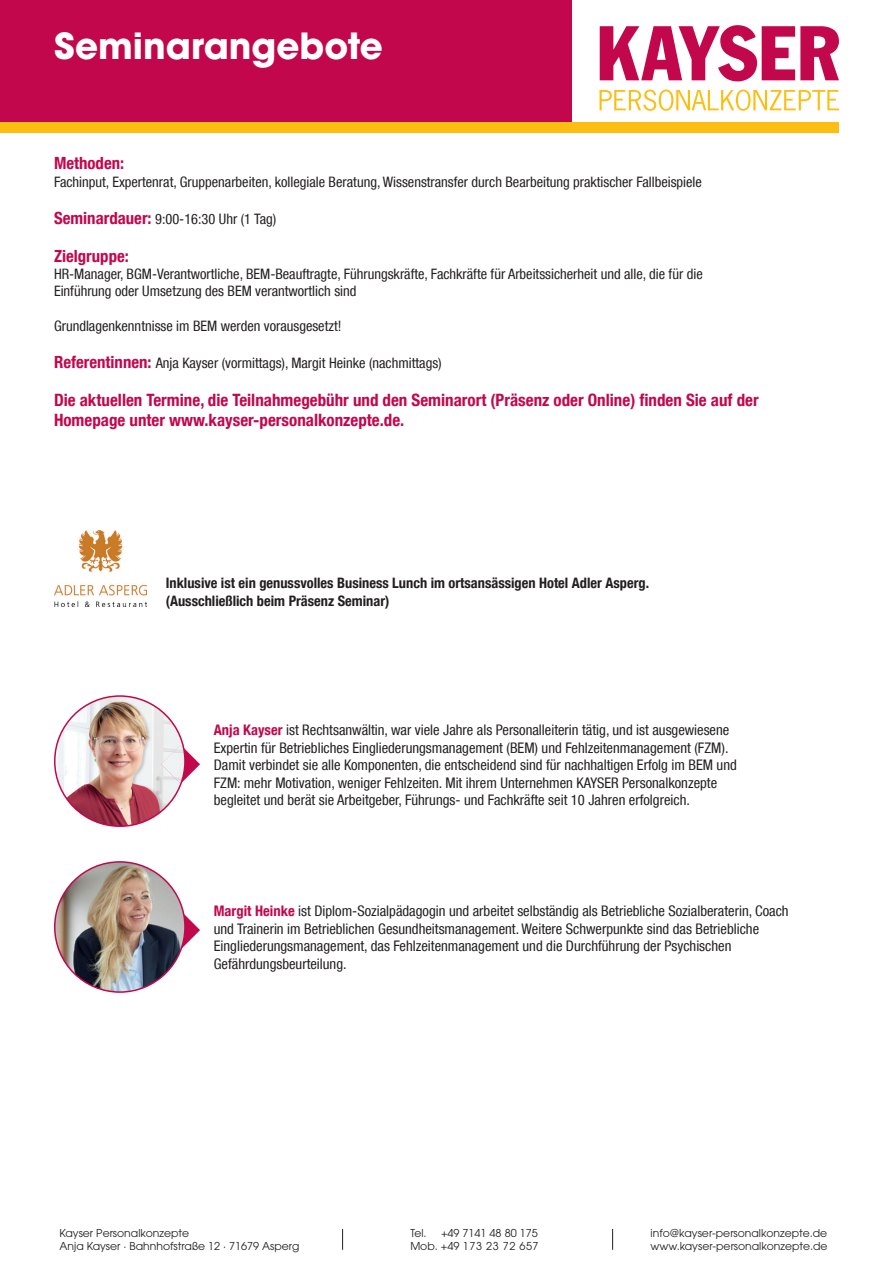
<style>
.page{position:relative;width:893px;height:1263px;background:#fff}
.page>*{position:absolute;margin:0;border:0;box-sizing:border-box;transform-origin:0 0}
.t1{font:700 35.85px "ITC Avant Garde Pro";color:#fff}
.t2{font:700 condensed 16.95px/20.4px "Helvetica Neue LT Com";color:#c3074d}
.t3{font:700 condensed 16.8px "Helvetica Neue LT Com";color:#c3074d}
.t4{font:condensed 14.55px/17.5px "Helvetica Neue LT Com";color:#231f20}
.t5{font:condensed 14.4px/17.2px "Helvetica Neue LT Com";color:#231f20}
.t6{font:700 condensed 14.4px/17.2px "Helvetica Neue LT Com";color:#231f20}
.t7{font:10.8px/13px "ITC Avant Garde Pro";color:#231f20}
.s1{font-weight:700;font-size:16.8px;color:#c3074d}
.s2{font-weight:700;color:#c3074d}
</style>
<div class="page">
<svg style="left:342px;top:1229px;width:1px;height:21px"></svg>
<svg style="left:612px;top:1229px;width:1px;height:21px"></svg>
<div style="left:0;top:0;width:572px;height:122px;background:#c3074d"></div>
<div style="left:0;top:122px;width:839px;height:10px;background:#fdbe12"></div>
<svg style="left:599px;top:90px;width:240px;height:21px"></svg>
<svg style="left:600px;top:25px;width:239px;height:56px"></svg>
<svg style="left:181px;top:912px;width:19px;height:38px"></svg>
<img style="left:55px;top:862px;width:130px;height:130px;border-radius:65px">
<svg style="left:185px;top:749px;width:15px;height:31px"></svg>
<img style="left:55px;top:761px;width:76px;height:65px">
<img style="left:161px;top:745px;width:24px;height:39px">
<img style="left:54px;top:530px;width:93px;height:76px">
<h1 class="t1" style="left:54px;top:21px;width:330px">Seminarangebote</h1>
<p class="t3" style="left:54px;top:153px;width:72px">Methoden:</p>
<p class="t5" style="left:54px;top:173px;width:649px">Fachinput, Expertenrat, Gruppenarbeiten, kollegiale Beratung, Wissenstransfer durch Bearbeitung praktischer Fallbeispiele</p>
<p class="t5" style="left:54px;top:210px;width:224px"><span class="s1">Seminardauer:</span> 9:00-16:30 Uhr (1 Tag)</p>
<p class="t3" style="left:54px;top:245px;width:76px">Zielgruppe:</p>
<p class="t5" style="left:54px;top:265px;width:650px">HR-Manager, BGM-Verantwortliche, BEM-Beauftragte, Führungskräfte, Fachkräfte für Arbeitssicherheit und alle, die für die<br>Einführung oder Umsetzung des BEM verantwortlich sind</p>
<p class="t5" style="left:54px;top:317px;width:289px">Grundlagenkenntnisse im BEM werden vorausgesetzt!</p>
<p class="t5" style="left:54px;top:354px;width:389px"><span class="s1">Referentinnen:</span> Anja Kayser (vormittags), Margit Heinke (nachmittags)</p>
<p class="t2" style="left:54px;top:390px;width:706px">Die aktuellen Termine, die Teilnahmegebühr und den Seminarort (Präsenz oder Online) finden Sie auf der<br>Homepage unter www.kayser-personalkonzepte.de.</p>
<p class="t6" style="left:166px;top:575px;width:485px">Inklusive ist ein genussvolles Business Lunch im ortsansässigen Hotel Adler Asperg. (Ausschließlich beim Präsenz Seminar)</p>
<p class="t4" style="left:214px;top:721px;width:524px"><span class="s2">Anja Kayser</span> ist Rechtsanwältin, war viele Jahre als Personalleiterin tätig, und ist ausgewiesene Expertin für Betriebliches Eingliederungsmanagement (BEM) und Fehlzeitenmanagement (FZM).<br>Damit verbindet sie alle Komponenten, die entscheidend sind für nachhaltigen Erfolg im BEM und FZM: mehr Motivation, weniger Fehlzeiten. Mit ihrem Unternehmen KAYSER Personalkonzepte begleitet und berät sie Arbeitgeber, Führungs- und Fachkräfte seit 10 Jahren erfolgreich.</p>
<p class="t4" style="left:214px;top:902px;width:576px"><span class="s2">Margit Heinke</span> ist Diplom-Sozialpädagogin und arbeitet selbständig als Betriebliche Sozialberaterin, Coach und Trainerin im Betrieblichen Gesundheitsmanagement. Weitere Schwerpunkte sind das Betriebliche Eingliederungsmanagement, das Fehlzeitenmanagement und die Durchführung der Psychischen Gefährdungsbeurteilung.</p>
<p class="t7" style="left:60px;top:1226px;width:241px">Kayser Personalkonzepte<br>Anja Kayser . Bahnhofstraße 12 . 71679 Asperg</p>
<p class="t7" style="left:410px;top:1227px;width:18px">Tel.</p>
<p class="t7" style="left:410px;top:1227px;width:130px;text-align:right">+49 7141 48 80 175<br>Mob. +49 173 23 72 657</p>
<p class="t7" style="left:651px;top:1227px;width:179px">info@kayser-personalkonzepte.de www.kayser-personalkonzepte.de</p>
</div>
